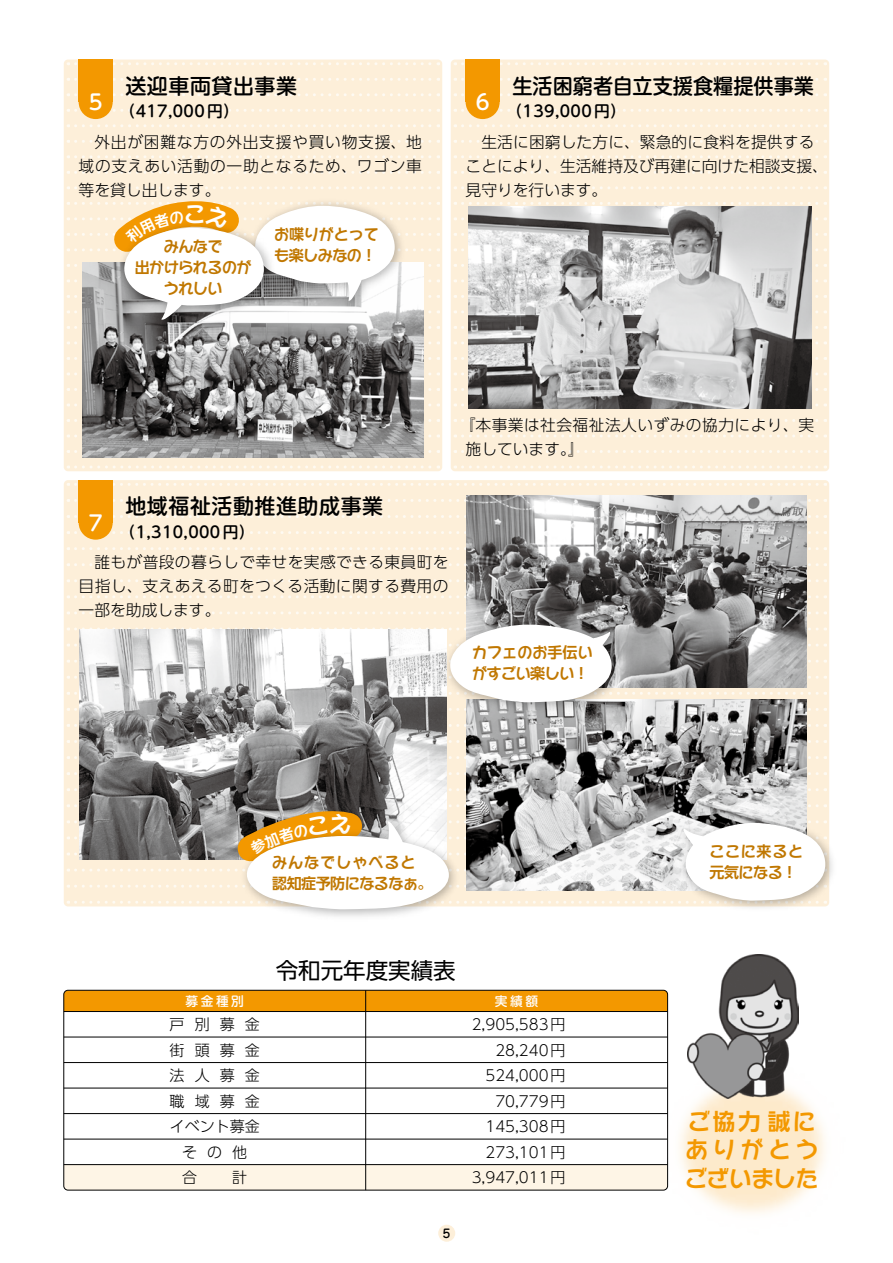
<style>
.page{position:relative;width:893px;height:1263px;background:#fff}
.page>*{position:absolute;margin:0;border:0;box-sizing:border-box;transform-origin:0 0}
.t1{font:700 22.5px/28.5px "Happy N Std De";letter-spacing:.01em;color:#f39800}
.t2{font:22.5px "UD Shin Go Pro";color:#000}
.t3{font:700 22.5px "UD Shin Go Pro De";color:#f39800}
.t4{font:500 21px "UD Shin M Go Pro";letter-spacing:.025em;color:#000}
.t5{font:500 21px "UD Shin M Go Pro";color:#000;scale:.96 1}
.t6{font:500 21px "UD Shin M Go Pro";color:#fff}
.t7{font:300 15.75px/24px "UD Shin Go Pro";letter-spacing:.025em;color:#000;text-align:justify}
.t8{font:300 15.75px/24px "UD Shin Go Pro";color:#000}
.t9{font:500 15.75px "UD Shin M Go Pro";letter-spacing:.025em;color:#000}
.t10{font:300 15px/25.5px "UD Shin Go Pro";color:#000;text-align:right}
.t11{font:700 15px/21px "Happy N Std De";letter-spacing:-.015em;color:#c07700}
.t12{font:300 15px/25.5px "UD Shin Go Pro";letter-spacing:.67em;color:#000;text-align:center}
.t13{font:700 15px "UD Shin Go Pro De";letter-spacing:-.03em;color:#c07700}
.t14{font:700 15px "Happy N Std De";letter-spacing:.07em;color:#c07700}
.t15{font:500 12.75px "UD Shin M Go Pro";letter-spacing:.2em;color:#fff}
.t16{font:500 12px "Jun 34 Pro";color:#000}
.s1{font-family:"UD Shin Go Pro De"}
.s2{font-family:"Happy N Std De"}
</style>
<div class="page">
<div style="left:438px;top:1225px;width:17px;height:17px;background:#fdefd9;border-radius:50%"></div>
<div style="left:64px;top:480px;width:765px;height:426px;background:#fdefd9;border-radius:4px"></div>
<svg style="left:76px;top:483px;width:743px;height:3px"></svg>
<svg style="left:76px;top:499px;width:743px;height:3px"></svg>
<svg style="left:76px;top:515px;width:743px;height:3px"></svg>
<svg style="left:76px;top:531px;width:743px;height:3px"></svg>
<svg style="left:76px;top:547px;width:743px;height:3px"></svg>
<svg style="left:76px;top:563px;width:743px;height:3px"></svg>
<svg style="left:76px;top:579px;width:743px;height:3px"></svg>
<svg style="left:76px;top:595px;width:743px;height:3px"></svg>
<svg style="left:76px;top:611px;width:743px;height:3px"></svg>
<svg style="left:76px;top:708px;width:743px;height:3px"></svg>
<svg style="left:76px;top:724px;width:743px;height:3px"></svg>
<svg style="left:76px;top:740px;width:743px;height:3px"></svg>
<svg style="left:76px;top:756px;width:743px;height:3px"></svg>
<svg style="left:76px;top:772px;width:743px;height:3px"></svg>
<div style="left:65px;top:990px;width:603px;height:21px;background:#f39800"></div>
<div style="left:64px;top:1165px;width:562px;height:25px;background:#fef5e6"></div>
<div style="left:63px;top:990px;width:605px;height:200px;border:1px solid #000;border-radius:4px"></div>
<hr style="left:64px;top:1037px;width:604px;height:1px;background:#000">
<hr style="left:64px;top:1062px;width:604px;height:1px;background:#000">
<hr style="left:64px;top:1088px;width:604px;height:1px;background:#000">
<hr style="left:64px;top:1113px;width:604px;height:1px;background:#000">
<hr style="left:64px;top:1139px;width:604px;height:1px;background:#000">
<hr style="left:64px;top:1164px;width:604px;height:1px;background:#000">
<hr style="left:64px;top:1011px;width:604px;height:1px;background:#000">
<hr style="left:365px;top:990px;width:1px;height:200px;background:#000">
<div style="left:79px;top:480px;width:34px;height:43px;background:#f39800"></div>
<div style="left:79px;top:506px;width:34px;height:34px;background:#f39800;border-radius:50%"></div>
<div style="left:64px;top:60px;width:378px;height:411px;background:#fdefd9;border-radius:4px"></div>
<div style="left:451px;top:60px;width:378px;height:411px;background:#fdefd9;border-radius:4px"></div>
<svg style="left:76px;top:62px;width:363px;height:3px"></svg>
<svg style="left:76px;top:78px;width:363px;height:3px"></svg>
<svg style="left:76px;top:93px;width:363px;height:3px"></svg>
<svg style="left:76px;top:109px;width:363px;height:3px"></svg>
<svg style="left:76px;top:124px;width:363px;height:3px"></svg>
<svg style="left:76px;top:140px;width:363px;height:3px"></svg>
<svg style="left:76px;top:155px;width:363px;height:3px"></svg>
<svg style="left:76px;top:341px;width:363px;height:3px"></svg>
<svg style="left:76px;top:357px;width:363px;height:3px"></svg>
<svg style="left:76px;top:372px;width:363px;height:3px"></svg>
<svg style="left:76px;top:388px;width:363px;height:3px"></svg>
<svg style="left:76px;top:403px;width:363px;height:3px"></svg>
<svg style="left:76px;top:419px;width:363px;height:3px"></svg>
<svg style="left:76px;top:434px;width:363px;height:3px"></svg>
<svg style="left:76px;top:450px;width:363px;height:3px"></svg>
<svg style="left:76px;top:465px;width:363px;height:3px"></svg>
<svg style="left:463px;top:62px;width:363px;height:3px"></svg>
<svg style="left:463px;top:78px;width:363px;height:3px"></svg>
<svg style="left:463px;top:93px;width:363px;height:3px"></svg>
<svg style="left:463px;top:109px;width:363px;height:3px"></svg>
<svg style="left:463px;top:124px;width:363px;height:3px"></svg>
<svg style="left:463px;top:140px;width:363px;height:3px"></svg>
<svg style="left:463px;top:155px;width:363px;height:3px"></svg>
<svg style="left:463px;top:171px;width:363px;height:3px"></svg>
<svg style="left:463px;top:186px;width:363px;height:3px"></svg>
<svg style="left:463px;top:202px;width:363px;height:3px"></svg>
<svg style="left:463px;top:217px;width:363px;height:3px"></svg>
<svg style="left:463px;top:233px;width:363px;height:3px"></svg>
<svg style="left:463px;top:248px;width:363px;height:3px"></svg>
<svg style="left:463px;top:264px;width:363px;height:3px"></svg>
<svg style="left:463px;top:279px;width:363px;height:3px"></svg>
<svg style="left:463px;top:295px;width:363px;height:3px"></svg>
<svg style="left:463px;top:310px;width:363px;height:3px"></svg>
<svg style="left:463px;top:326px;width:363px;height:3px"></svg>
<svg style="left:463px;top:341px;width:363px;height:3px"></svg>
<svg style="left:463px;top:357px;width:363px;height:3px"></svg>
<svg style="left:463px;top:372px;width:363px;height:3px"></svg>
<svg style="left:463px;top:388px;width:363px;height:3px"></svg>
<svg style="left:463px;top:403px;width:363px;height:3px"></svg>
<svg style="left:463px;top:419px;width:363px;height:3px"></svg>
<svg style="left:463px;top:434px;width:363px;height:3px"></svg>
<svg style="left:463px;top:450px;width:363px;height:3px"></svg>
<svg style="left:463px;top:465px;width:363px;height:3px"></svg>
<div style="left:79px;top:60px;width:34px;height:42px;background:#f39800"></div>
<div style="left:79px;top:85px;width:34px;height:34px;background:#f39800;border-radius:50%"></div>
<div style="left:466px;top:60px;width:34px;height:42px;background:#f39800"></div>
<div style="left:466px;top:85px;width:34px;height:34px;background:#f39800;border-radius:50%"></div>
<img style="left:83px;top:329px;width:340px;height:128px">
<img style="left:468px;top:207px;width:343px;height:201px">
<img style="left:467px;top:496px;width:340px;height:128px">
<img style="left:467px;top:702px;width:340px;height:86px">
<img style="left:80px;top:702px;width:366px;height:86px">
<img style="left:439px;top:614px;width:188px;height:103px">
<svg style="left:76px;top:624px;width:743px;height:78px;background:#cfcdcb"></svg>
<img style="left:825px;top:820px;width:8px;height:87px">
<img style="left:113px;top:329px;width:166px;height:6px">
<img style="left:626px;top:1027px;width:199px;height:187px">
<img style="left:688px;top:954px;width:111px;height:144px">
<svg style="left:76px;top:788px;width:749px;height:121px"></svg>
<svg style="left:76px;top:171px;width:363px;height:158px"></svg>
<h2 class="t4" style="left:125px;top:68px;width:173px">送迎車両貸出事業</h2>
<h2 class="t6" style="left:89px;top:85px;width:15px">5</h2>
<p class="t9" style="left:120px;top:98px;width:121px">（417,000円）</p>
<p class="t7" style="left:79px;top:129px;width:345px">　外出が困難な方の外出支援や買い物支援、地域の支えあい活動の一助となるため、ワゴン車等を貸し出します。</p>
<p class="t11" style="left:135px;top:235px;width:118px;text-align:center">みんなで<br><span class="s1">出</span>かけられるのがうれしい</p>
<p class="t11" style="left:274px;top:223px;width:106px">お<span class="s1">喋</span>りがとっても<span class="s1">楽</span>しみなの<span class="s1">！</span></p>
<h2 class="t5" style="left:512px;top:68px;width:316px">生活困窮者自立支援食糧提供事業</h2>
<p class="t9" style="left:506px;top:98px;width:121px">（139,000円）</p>
<p class="t8" style="left:466px;top:129px;width:364px">　生活に困窮した方に、緊急的に食料を提供することにより、生活維持及び再建に向けた相談支援、見守りを行います。</p>
<h2 class="t6" style="left:476px;top:85px;width:15px">6</h2>
<h2 class="t4" style="left:125px;top:489px;width:259px">地域福祉活動推進助成事業</h2>
<p class="t9" style="left:120px;top:519px;width:137px">（1,310,000円）</p>
<p class="t7" style="left:79px;top:550px;width:371px">　誰もが普段の暮らしで幸せを実感できる東員町を目指し、支えあえる町をつくる活動に関する費用の一部を助成します。</p>
<h2 class="t6" style="left:89px;top:506px;width:15px">7</h2>
<p class="t7" style="left:466px;top:413px;width:350px;text-indent:-6px">『本事業は社会福祉法人いずみの協力により、実施しています。』</p>
<p class="t11" style="left:472px;top:640px;width:122px">カフェのお<span class="s1">手伝</span>いがすごい<span class="s1">楽</span>しい<span class="s1">！</span></p>
<p class="t14" style="left:272px;top:850px;width:145px">みんなでしゃべると</p>
<p class="t13" style="left:272px;top:871px;width:162px">認知症予防<span class="s2">になるなぁ</span>。</p>
<h1 class="t2" style="left:276px;top:953px;width:182px">令和元年度実績表</h1>
<p class="t11" style="left:709px;top:839px;width:95px">ここに<span class="s1">来</span>ると</p>
<p class="t13" style="left:709px;top:860px;width:89px">元気<span class="s2">になる</span>！</p>
<p class="t15" style="left:185px;top:991px;width:60px">募金種別</p>
<p class="t15" style="left:495px;top:991px;width:45px">実績額</p>
<p class="t12" style="left:170px;top:1011px;width:92px">戸別募金街頭募金法人募金職域募金イベント募金その他<br>合　計</p>
<p class="t10" style="left:472px;top:1011px;width:95px">2,905,583円<br>28,240円<br>524,000円<br>70,779円<br>145,308円<br>273,101円<br>3,947,011円</p>
<p class="t16" style="left:443px;top:1224px;width:9px">5</p>
<h1 class="t3" style="left:688px;top:1103px;width:129px"><span class="s2">ご</span>協力誠<span class="s2">に</span></h1>
<h1 class="t1" style="left:685px;top:1133px;width:135px">ありがとうございました</h1>
</div>
